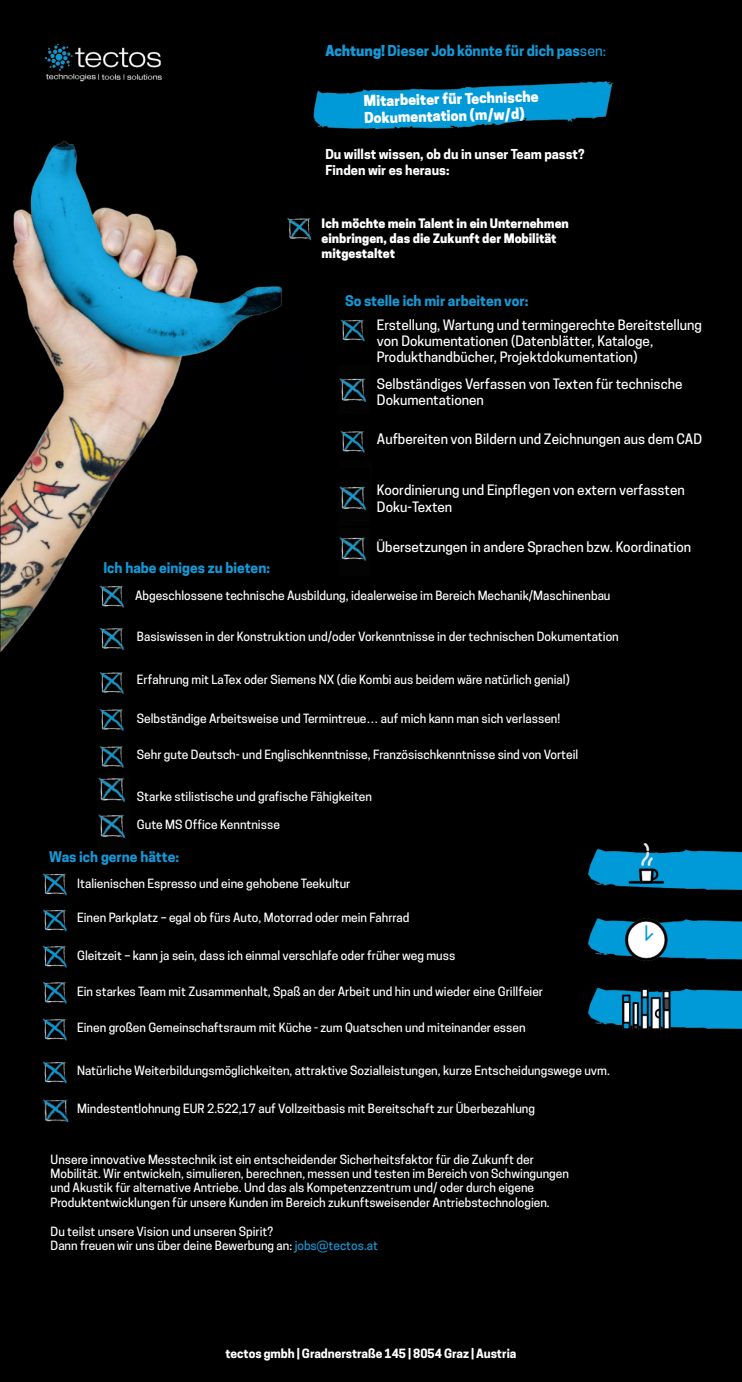
<style>
.page{position:relative;width:742px;height:1382px;background:#fff}
.page>*{position:absolute;margin:0;border:0;box-sizing:border-box;transform-origin:0 0}
.t1{font:800 14.1px "Cooper Hewitt";color:#fff}
.t2{font:700 14.1px "Cooper Hewitt";color:#1599d7}
.t3{font:700 13.8px "Cooper Hewitt";color:#1599d7}
.t4{font:500 13.5px "Cooper Hewitt";color:#fff}
.t5{font:700 12.9px "Cooper Hewitt";color:#fff}
.t6{font:800 12.3px "Cooper Hewitt";color:#fff}
.t7{font:500 12px "Cooper Hewitt";color:#fff}
.t8{font:700 12px "Cooper Hewitt";color:#fff}
.s1{font-weight:800}
.s2{font-weight:500}
.s3{color:#1599d7}
</style>
<div class="page">
<img style="left:0;top:0;width:742px;height:1382px">
<img style="left:42px;top:1096px;width:29px;height:28px">
<div style="left:280px;top:350px;width:29px;height:30px;background:#000002"></div>
<img style="left:340px;top:460px;width:31px;height:48px">
<img style="left:338px;top:366px;width:32px;height:48px">
<img style="left:338px;top:481px;width:32px;height:44px">
<img style="left:289px;top:468px;width:81px;height:13px">
<img style="left:338px;top:528px;width:32px;height:48px">
<img style="left:97px;top:774px;width:32px;height:36px">
<img style="left:97px;top:810px;width:32px;height:40px">
<p class="t2" style="left:325px;top:42px;width:282px"><span class="s1">Achtung!</span> Dieser Job könnte für dich pas<span class="s2">sen:</span></p>
<p class="t1" style="left:364px;top:92px;width:176px;rotate:-1deg">Mitarbeiter für Technische</p>
<p class="t1" style="left:364px;top:109px;width:162px;rotate:-1deg">Dokumentation (m/w/d)</p>
<p class="t5" style="left:325px;top:147px;width:260px">Du willst wissen, ob du in unser Team passt?</p>
<p class="t5" style="left:325px;top:162px;width:126px">Finden wir es heraus:</p>
<p class="t6" style="left:322px;top:216px;width:249px">Ich möchte mein Talent in ein Unternehmen</p>
<p class="t6" style="left:322px;top:231px;width:237px">einbringen, das die Zukunft der Mobilität</p>
<p class="t6" style="left:322px;top:246px;width:75px">mitgestaltet</p>
<p class="t3" style="left:345px;top:292px;width:185px">So stelle ich mir arbeiten vor:</p>
<p class="t4" style="left:377px;top:317px;width:327px">Erstellung, Wartung und termingerechte Bereitstellung</p>
<p class="t4" style="left:377px;top:333px;width:278px">von Dokumentationen (Datenblätter, Kataloge,</p>
<p class="t4" style="left:377px;top:349px;width:262px">Produkthandbücher, Projektdokumentation)</p>
<p class="t4" style="left:377px;top:376px;width:307px">Selbständiges Verfassen von Texten für technische</p>
<p class="t4" style="left:377px;top:392px;width:108px">Dokumentationen</p>
<p class="t4" style="left:377px;top:431px;width:327px">Aufbereiten von Bildern und Zeichnungen aus dem CAD</p>
<p class="t4" style="left:377px;top:482px;width:309px">Koordinierung und Einpflegen von extern verfassten</p>
<p class="t4" style="left:377px;top:499px;width:77px">Doku-Texten</p>
<p class="t4" style="left:376px;top:539px;width:316px">Übersetzungen in andere Sprachen bzw. Koordination</p>
<p class="t3" style="left:103px;top:559px;width:168px">Ich habe einiges zu bieten:</p>
<p class="t7" style="left:135px;top:589px;width:477px">Abgeschlossene technische Ausbildung, idealerweise im Bereich Mechanik/Maschinenbau</p>
<p class="t7" style="left:137px;top:630px;width:483px">Basiswissen in der Konstruktion und/oder Vorkenntnisse in der technischen Dokumentation</p>
<p class="t7" style="left:137px;top:672px;width:434px">Erfahrung mit LaTex oder Siemens NX (die Kombi aus beidem wäre natürlich genial)</p>
<p class="t7" style="left:137px;top:711px;width:425px">Selbständige Arbeitsweise und Termintreue… auf mich kann man sich verlassen!</p>
<p class="t7" style="left:137px;top:748px;width:443px">Sehr gute Deutsch- und Englischkenntnisse, Französischkenntnisse sind von Vorteil</p>
<p class="t7" style="left:137px;top:789px;width:237px">Starke stilistische und grafische Fähigkeiten</p>
<p class="t7" style="left:137px;top:817px;width:144px">Gute MS Office Kenntnisse</p>
<p class="t3" style="left:49px;top:849px;width:131px">Was ich gerne hätte:</p>
<p class="t7" style="left:77px;top:876px;width:275px">Italienischen Espresso und eine gehobene Teekultur</p>
<p class="t7" style="left:77px;top:910px;width:334px">Einen Parkplatz – egal ob fürs Auto, Motorrad oder mein Fahrrad</p>
<p class="t7" style="left:77px;top:948px;width:380px">Gleitzeit – kann ja sein, dass ich einmal verschlafe oder früher weg muss</p>
<p class="t7" style="left:77px;top:985px;width:467px">Ein starkes Team mit Zusammenhalt, Spaß an der Arbeit und hin und wieder eine Grillfeier</p>
<p class="t7" style="left:77px;top:1020px;width:450px">Einen großen Gemeinschaftsraum mit Küche - zum Quatschen und miteinander essen</p>
<p class="t7" style="left:77px;top:1063px;width:534px">Natürliche Weiterbildungsmöglichkeiten, attraktive Sozialleistungen, kurze Entscheidungswege uvm.</p>
<p class="t7" style="left:77px;top:1101px;width:459px">Mindestentlohnung EUR 2.522,17 auf Vollzeitbasis mit Bereitschaft zur Überbezahlung</p>
<p class="t7" style="left:51px;top:1152px;width:485px">Unsere innovative Messtechnik ist ein entscheidender Sicherheitsfaktor für die Zukunft der</p>
<p class="t7" style="left:51px;top:1166px;width:520px">Mobilität. Wir entwickeln, simulieren, berechnen, messen und testen im Bereich von Schwingungen</p>
<p class="t7" style="left:51px;top:1181px;width:485px">und Akustik für alternative Antriebe. Und das als Kompetenzzentrum und/ oder durch eigene</p>
<p class="t7" style="left:51px;top:1195px;width:501px">Produktentwicklungen für unsere Kunden im Bereich zukunftsweisender Antriebstechnologien.</p>
<p class="t7" style="left:51px;top:1224px;width:224px">Du teilst unsere Vision und unseren Spirit?</p>
<p class="t7" style="left:51px;top:1238px;width:329px">Dann freuen wir uns über deine Bewerbung an: <span class="s3">jobs@tectos.at</span></p>
<p class="t8" style="left:225px;top:1346px;width:292px">tectos gmbh | Gradnerstraße 145 | 8054 Graz | Austria</p>
</div>
